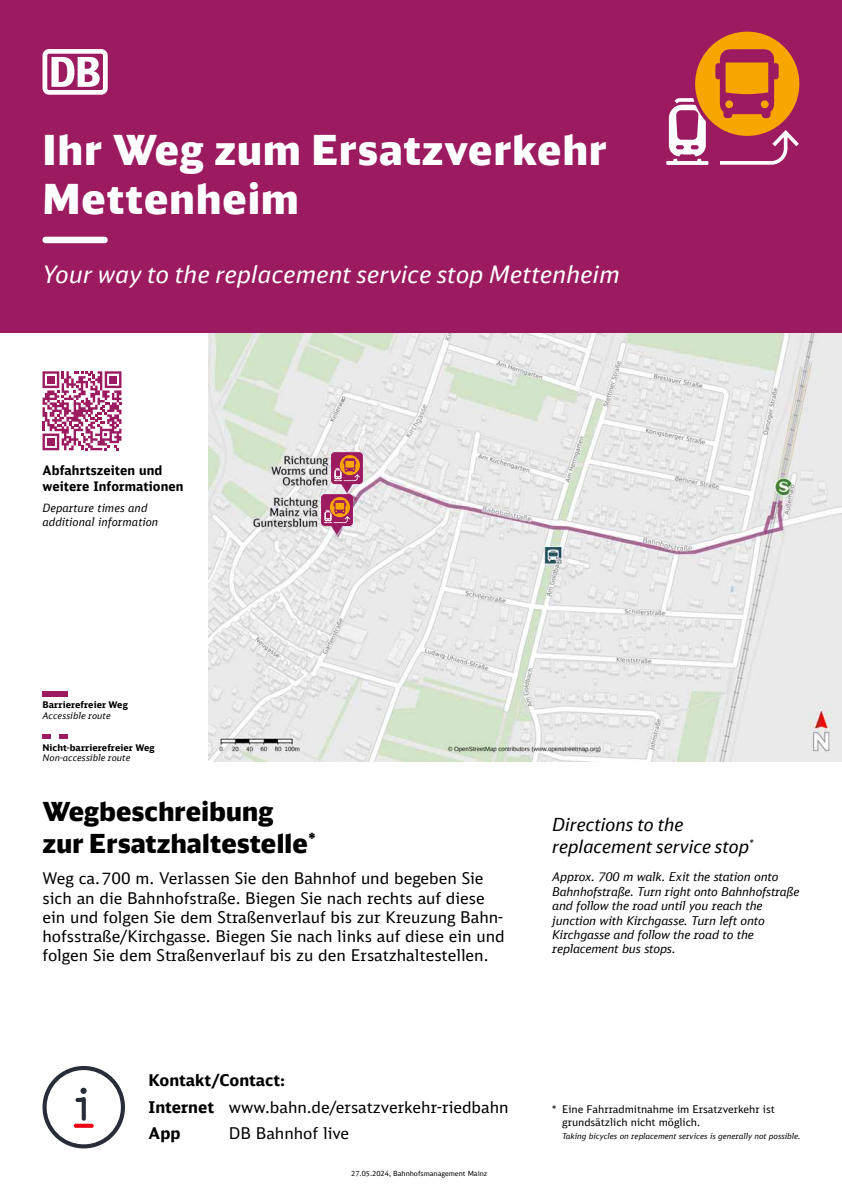
<style>
.page{position:relative;width:842px;height:1191px;background:#fff}
.page>*{position:absolute;margin:0;border:0;box-sizing:border-box;transform-origin:0 0}
.t1{font:900 41px/49.2px "DB Head";letter-spacing:.03em;color:#fff}
.t2{font:900 26px/31.2px "DB Head";letter-spacing:.01em;color:#000}
.t3{font:italic 24px "DB Head";letter-spacing:.02em;color:#fff}
.t4{font:italic 18px/21.6px "DB Head";letter-spacing:.01em;color:#000}
.t5{font:16px/19.2px "DB Sans";color:#000}
.t6{font:700 13px/16.2px "DB Sans";letter-spacing:.01em;color:#000;scale:.96 1}
.t7{font:italic 12px/14.4px "DB Sans";letter-spacing:-.01em;color:#000}
.t8{font:italic 11.3px/14.2px "DB Sans";letter-spacing:.01em;color:#000;scale:.96 1}
.t9{font:10.5px/13.1px "DB Sans";color:#000}
.t10{font:700 9.1px "DB Sans";letter-spacing:.01em;color:#000}
.t11{font:italic 9.1px "DB Sans";letter-spacing:.01em;color:#000}
.t12{font:italic 8px "DB Sans";color:#000}
.t13{font:7px "DB Sans";color:#000}
.s1{font-weight:700}
</style>
<div class="page">
<div style="left:0;top:0;width:842px;height:333px;background:#9b1a60"></div>
<svg style="left:666px;top:32px;width:133px;height:133px"></svg>
<div style="left:43px;top:237px;width:65px;height:6px;background:#fff;border-radius:3px"></div>
<svg style="left:43px;top:49px;width:65px;height:46px"></svg>
<svg style="left:43px;top:1066px;width:82px;height:82px"></svg>
<svg style="left:74px;top:1123px;width:20px;height:4px"></svg>
<div style="left:43px;top:691px;width:25px;height:5px;background:#9b1a60"></div>
<svg style="left:43px;top:734px;width:8px;height:4px"></svg>
<svg style="left:59px;top:734px;width:9px;height:4px"></svg>
<svg style="left:43px;top:371px;width:78px;height:79px"></svg>
<img style="left:208px;top:333px;width:634px;height:428px">
<div style="left:331px;top:452px;width:32px;height:32px;border:3px solid #9b1a60;border-radius:3px"></div>
<svg style="left:322px;top:453px;width:40px;height:80px;background:#c78789"></svg>
<div style="left:321px;top:494px;width:32px;height:32px;border:3px solid #9b1a60;border-radius:3px"></div>
<h1 class="t1" style="left:43px;top:124px;width:566px">Ihr Weg zum Ersatzverkehr<br>Mettenheim</h1>
<h3 class="t3" style="left:43px;top:260px;width:579px">Your way to the replacement service stop Mettenheim</h3>
<p class="t6" style="left:43px;top:462px;width:148px">Abfahrtszeiten und weitere Informationen</p>
<p class="t8" style="left:43px;top:500px;width:122px">Departure times and additional information</p>
<p class="t10" style="left:43px;top:699px;width:87px">Barrierefreier Weg</p>
<p class="t11" style="left:43px;top:710px;width:70px">Accessible route</p>
<p class="t10" style="left:43px;top:741px;width:114px">Nicht-barrierefreier Weg</p>
<p class="t11" style="left:43px;top:752px;width:89px">Non-accessible route</p>
<h2 class="t2" style="left:43px;top:795px;width:274px">Wegbeschreibung zur Ersatzhaltestelle<sup>*</sup></h2>
<p class="t5" style="left:43px;top:868px;width:464px">Weg ca.700 m. Verlassen Sie den Bahnhof und begeben Sie sich an die Bahnhofstraße. Biegen Sie nach rechts auf diese ein und folgen Sie dem Straßenverlauf bis zur Kreuzung Bahn&shy;hofsstraße/Kirchgasse. Biegen Sie nach links auf diese ein und folgen Sie dem Straßenverlauf bis zu den Ersatzhaltestellen.</p>
<p class="t5" style="left:149px;top:1067px;width:362px;line-height:26.4px"><span class="s1">Kontakt/Contact:<br>Internet</span> www.bahn.de/ersatzverkehr-riedbahn<br><span class="s1">App</span></p>
<p class="t5" style="left:229px;top:1123px;width:122px">DB Bahnhof live</p>
<p class="t13" style="left:351px;top:1168px;width:138px">27.05.2024, Bahnhofsmanagement Mainz</p>
<p class="t4" style="left:552px;top:813px;width:203px">Directions to the replacement service stop<sup>*</sup></p>
<p class="t7" style="left:552px;top:869px;width:249px">Approx. 700 m walk. Exit the station onto Bahnhofstraße. Turn right onto Bahnhofstraße and follow the road until you reach the junction with Kirchgasse. Turn left onto Kirchgasse and follow the road to the replacement bus stops.</p>
<p class="t9" style="left:562px;top:1102px;width:214px;text-indent:-10px">* Eine Fahrradmitnahme im Ersatzverkehr ist grundsätzlich nicht möglich.</p>
<p class="t12" style="left:562px;top:1131px;width:240px">Taking bicycles on replacement services is generally not possible.</p>
</div>
